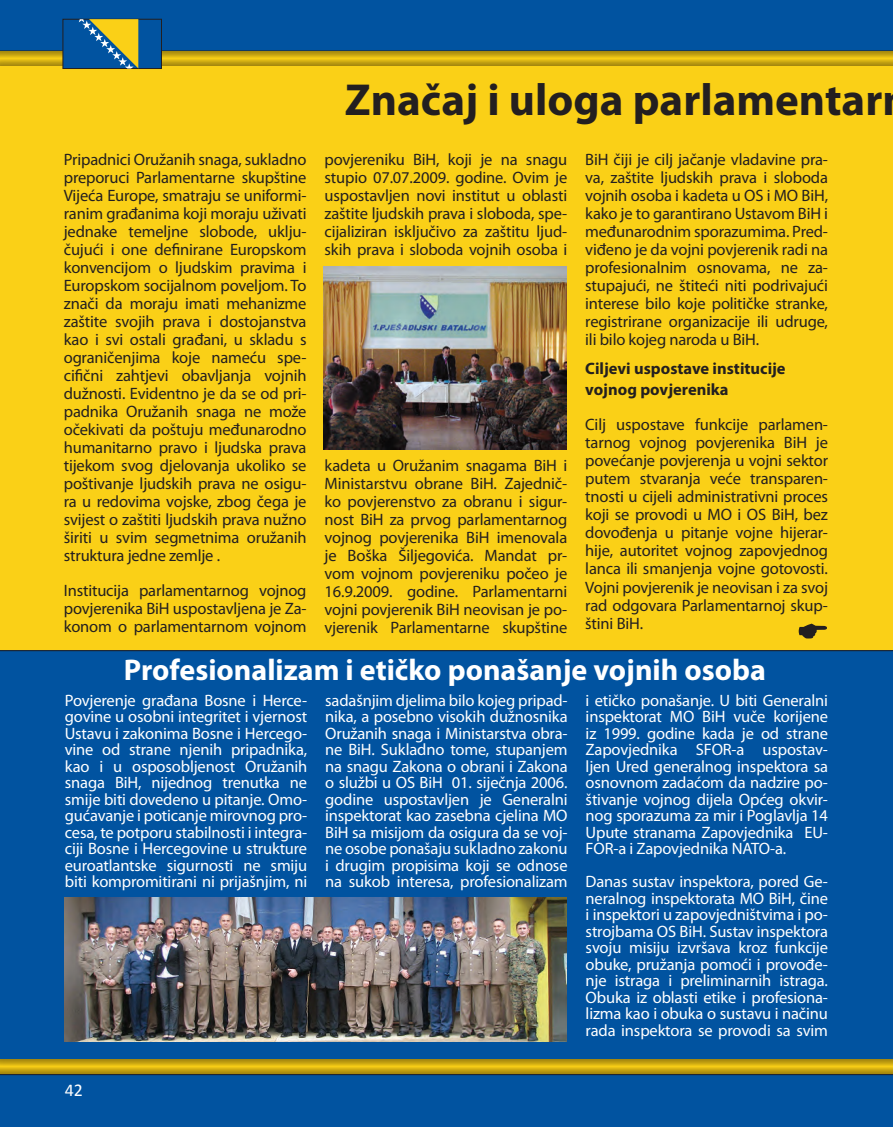
<style>
.page{position:relative;width:893px;height:1127px;background:#fff}
.page>*{position:absolute;margin:0;border:0;box-sizing:border-box;transform-origin:0 0}
.t1{font:700 45px "Myriad Pro";color:#231f20}
.t2{font:700 30px "Myriad Pro";color:#fff}
.t3{font:18px "Calibri";color:#fff}
.text{font:16.5px/18px "Myriad Pro";letter-spacing:-.01em;color:#231f20;text-align:justify}
.text-2{font:16.5px/16.5px "Myriad Pro";letter-spacing:-.01em;color:#fff;text-align:justify}
.TEXT_BOLD{font:700 16.5px "Myriad Pro";color:#231f20}
</style>
<div class="page">
<div style="left:0;top:0;width:893px;height:651px;background:#fad017"></div>
<div style="left:0;top:650px;width:893px;height:407px;background:#0153a0"></div>
<svg style="left:799px;top:623px;width:28px;height:15px"></svg>
<img style="left:65px;top:897px;width:502px;height:145px">
<img style="left:324px;top:267px;width:243px;height:182px">
<div style="left:0;top:0;width:893px;height:51px;background:#0153a0"></div>
<div style="left:0;top:1075px;width:893px;height:52px;background:#0153a0"></div>
<div style="left:0;top:51px;width:893px;height:17px;background:#231f20;opacity:.5"></div>
<div style="left:0;top:1057px;width:893px;height:18px;background:#231f20;opacity:.5"></div>
<div style="left:63px;top:19px;width:98px;height:50px;background:#0153a0"></div>
<div style="left:63px;top:19px;width:99px;height:50px;border:1px solid #231f20"></div>
<svg style="left:79px;top:19px;width:59px;height:50px"></svg>
<p class="text" style="left:64px;top:150px;width:244px">Pripadnici Oružanih snaga, sukladno preporuci Parlamentarne skupštine Vijeća Europe, smatraju se uniformi&shy;ranim građanima koji moraju uživati jednake temeljne slobode, uklju&shy;čujući i one definirane Europskom konvencijom o ljudskim pravima i Europskom socijalnom poveljom. To znači da moraju imati mehanizme zaštite svojih prava i dostojanstva kao i svi ostali građani, u skladu s ograničenjima koje nameću spe&shy;cifični zahtjevi obavljanja vojnih dužnosti. Evidentno je da se od pri&shy;padnika Oružanih snaga ne može očekivati da poštuju međunarodno humanitarno pravo i ljudska prava tijekom svog djelovanja ukoliko se poštivanje ljudskih prava ne osigu&shy;ra u redovima vojske, zbog čega je svijest o zaštiti ljudskih prava nužno širiti u svim segmetnima oružanih struktura jedne zemlje .</p>
<p class="text" style="left:64px;top:581px;width:244px">Institucija parlamentarnog vojnog povjerenika BiH uspostavljena je Za&shy;konom o parlamentarnom vojnom</p>
<p class="t1" style="left:345px;top:70px;width:539px">Značaj i uloga parlamentar</p>
<p class="text" style="left:325px;top:150px;width:244px">povjereniku BiH, koji je na snagu stupio 07.07.2009. godine. Ovim je uspostavljen novi institut u oblasti zaštite ljudskih prava i sloboda, spe&shy;cijaliziran isključivo za zaštitu ljud&shy;skih prava i sloboda vojnih osoba i</p>
<p class="text" style="left:325px;top:456px;width:244px">kadeta u Oružanim snagama BiH i Ministarstvu obrane BiH. Zajednič&shy;ko povjerenstvo za obranu i sigur&shy;nost BiH za prvog parlamentarnog vojnog povjerenika BiH imenovala je Boška Šiljegovića. Mandat pr&shy;vom vojnom povjereniku počeo je 16.9.2009. godine. Parlamentarni vojni povjerenik BiH neovisan je po&shy;vjerenik Parlamentarne skupštine</p>
<p class="text" style="left:585px;top:150px;width:244px">BiH čiji je cilj jačanje vladavine pra&shy;va, zaštite ljudskih prava i sloboda vojnih osoba i kadeta u OS i MO BiH, kako je to garantirano Ustavom BiH i međunarodnim sporazumima. Pred&shy;viđeno je da vojni povjerenik radi na profesionalnim osnovama, ne za&shy;stupajući, ne štiteći niti podrivajući interese bilo koje političke stranke, registrirane organizacije ili udruge, ili bilo kojeg naroda u BiH.</p>
<p class="TEXT_BOLD" style="left:585px;top:358px;width:202px">Ciljevi uspostave institucije</p>
<p class="TEXT_BOLD" style="left:585px;top:379px;width:145px">vojnog povjerenika</p>
<p class="text" style="left:585px;top:416px;width:244px">Cilj uspostave funkcije parlamen&shy;tarnog vojnog povjerenika BiH je povećanje povjerenja u vojni sektor putem stvaranja veće transparen&shy;tnosti u cijeli administrativni proces koji se provodi u MO i OS BiH, bez dovođenja u pitanje vojne hijerar&shy;hije, autoritet vojnog zapovjednog lanca ili smanjenja vojne gotovosti.<br>Vojni povjerenik je neovisan i za svoj rad odgovara Parlamentarnoj skup&shy;štini BiH.</p>
<p class="t2" style="left:124px;top:650px;width:643px">Profesionalizam i etičko ponašanje vojnih osoba</p>
<p class="text-2" style="left:65px;top:691px;width:244px">Povjerenje građana Bosne i Herce&shy;govine u osobni integritet i vjernost Ustavu i zakonima Bosne i Hercego&shy;vine od strane njenih pripadnika, kao i u osposobljenost Oružanih snaga BiH, nijednog trenutka ne smije biti dovedeno u pitanje. Omo&shy;gućavanje i poticanje mirovnog pro&shy;cesa, te potporu stabilnosti i integra&shy;ciji Bosne i Hercegovine u strukture euroatlantske sigurnosti ne smiju biti kompromitirani ni prijašnjim, ni</p>
<p class="text-2" style="left:325px;top:691px;width:244px">sadašnjim djelima bilo kojeg pripad&shy;nika, a posebno visokih dužnosnika Oružanih snaga i Ministarstva obra&shy;ne BiH. Sukladno tome, stupanjem na snagu Zakona o obrani i Zakona o službi u OS BiH 01. siječnja 2006. godine uspostavljen je Generalni inspektorat kao zasebna cjelina MO BiH sa misijom da osigura da se voj&shy;ne osobe ponašaju sukladno zakonu i drugim propisima koji se odnose na sukob interesa, profesionalizam</p>
<p class="text-2" style="left:586px;top:691px;width:244px">i etičko ponašanje. U biti Generalni inspektorat MO BiH vuče korijene iz 1999. godine kada je od strane Zapovjednika SFOR-a uspostav&shy;ljen Ured generalnog inspektora sa osnovnom zadaćom da nadzire po&shy;štivanje vojnog dijela Općeg okvir&shy;nog sporazuma za mir i Poglavlja 14<br>Upute stranama Zapovjednika EU-FOR-a i Zapovjednika NATO-a.</p>
<p class="text-2" style="left:586px;top:873px;width:244px">Danas sustav inspektora, pored Ge&shy;neralnog inspektorata MO BiH, čine i inspektori u zapovjedništvima i po&shy;strojbama OS BiH. Sustav inspektora svoju misiju izvršava kroz funkcije obuke, pružanja pomoći i provođe&shy;nje istraga i preliminarnih istraga.<br>Obuka iz oblasti etike i profesiona&shy;lizma kao i obuka o sustavu i načinu rada inspektora se provodi sa svim</p>
<p class="t3" style="left:65px;top:1078px;width:20px">42</p>
</div>
